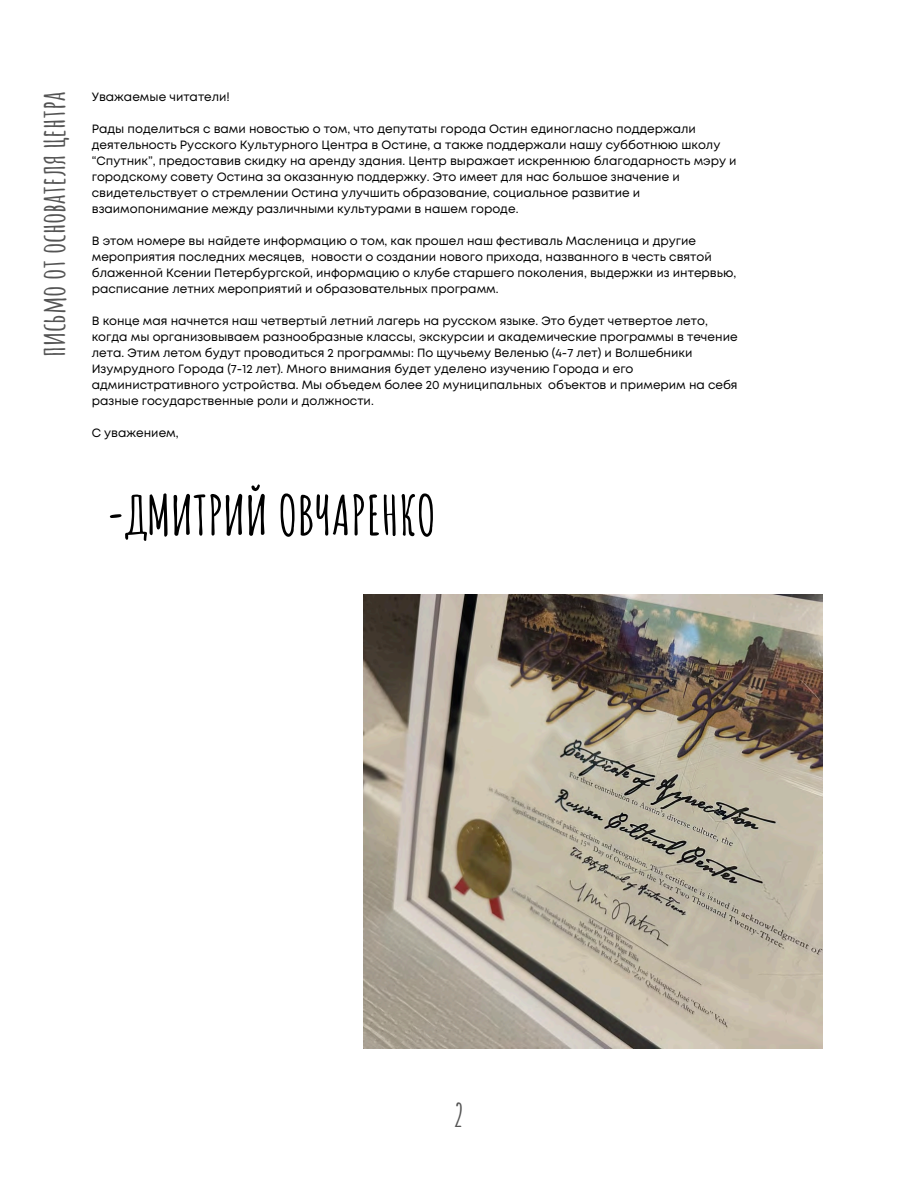
<style>
.page{position:relative;width:918px;height:1188px;background:#fff}
.page>*{position:absolute;margin:0;border:0;box-sizing:border-box;transform-origin:0 0}
.t1{font:700 54px "Amatic SC";color:#000}
.t2{font:700 31.5px "Amatic SC";color:#545454}
.t3{font:12px/16px "Mont";color:#000}
</style>
<div class="page">
<img style="left:363px;top:594px;width:459px;height:454px">
<p class="t2" style="left:33px;top:357px;width:267px;rotate:-90deg">письмо от основателя центра</p>
<p class="t3" style="left:92px;top:89px;width:140px">Уважаемые читатели!</p>
<p class="t3" style="left:92px;top:121px;width:646px">Рады поделиться с вами новостью о том, что депутаты города Остин единогласно поддержали деятельность Русского Культурного Центра в Остине, а также поддержали нашу субботнюю школу “Спутник”, предоставив скидку на аренду здания. Центр выражает искреннюю благодарность мэру и городскому совету Остина за оказанную поддержку. Это имеет для нас большое значение и свидетельствует о стремлении Остина улучшить образование, социальное развитие и взаимопонимание между различными культурами в нашем городе.</p>
<p class="t3" style="left:92px;top:233px;width:646px">В этом номере вы найдете информацию о том, как прошел наш фестиваль Масленица и другие мероприятия последних месяцев, новости о создании нового прихода, названного в честь святой блаженной Ксении Петербургской, информацию о клубе старшего поколения, выдержки из интервью, расписание летних мероприятий и образовательных программ.</p>
<p class="t3" style="left:92px;top:313px;width:647px">В конце мая начнется наш четвертый летний лагерь на русском языке. Это будет четвертое лето, когда мы организовываем разнообразные классы, экскурсии и академические программы в течение лета. Этим летом будут проводиться 2 программы: По щучьему Веленью (4-7 лет) и Волшебники Изумрудного Города (7-12 лет). Много внимания будет уделено изучению Города и его административного устройства. Мы объедем более 20 муниципальных объектов и примерим на себя разные государственные роли и должности.</p>
<p class="t3" style="left:92px;top:425px;width:88px">С уважением,</p>
<h1 class="t1" style="left:106px;top:480px;width:332px">-ДМИТРИЙ ОВЧАРЕНКО</h1>
<p class="t2" style="left:454px;top:1095px;width:12px">2</p>
</div>
